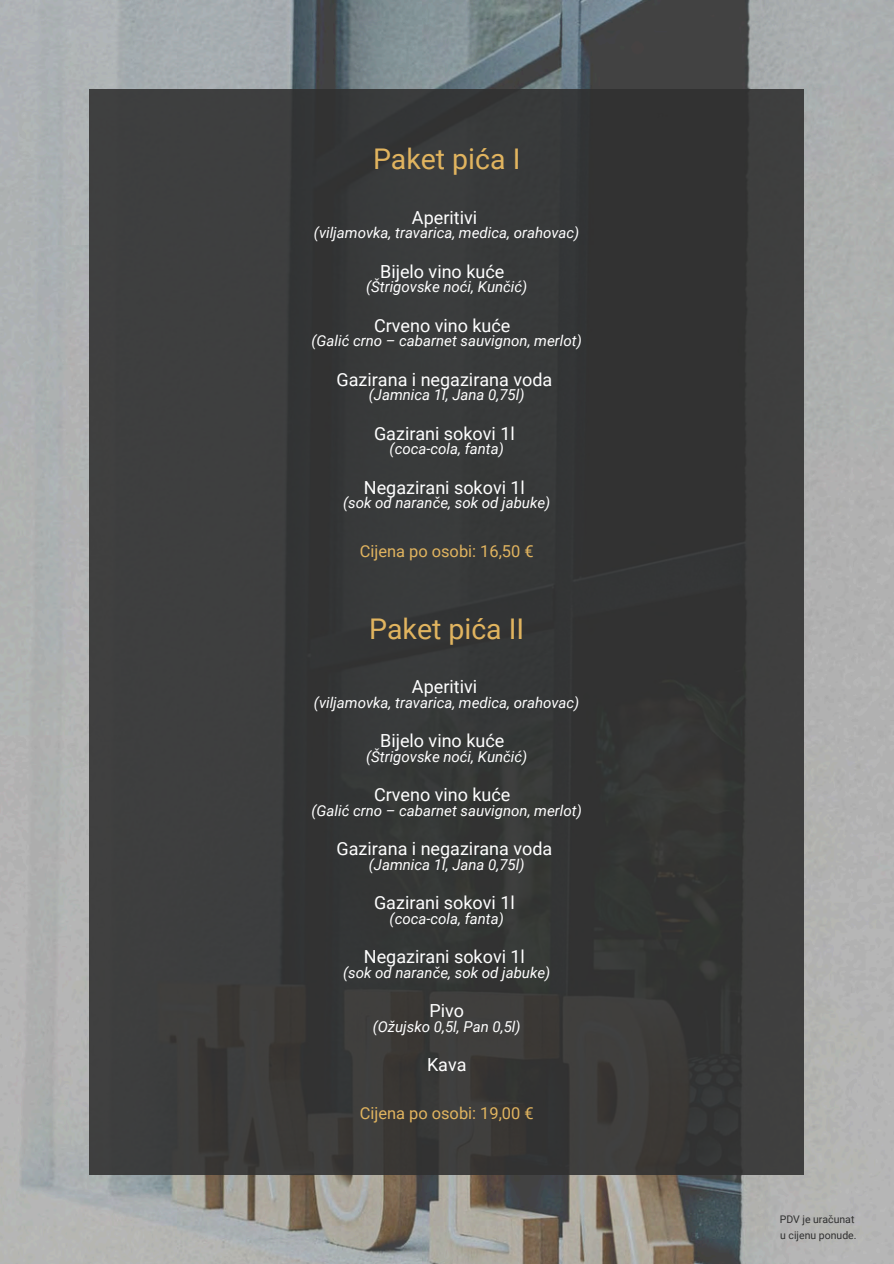
<style>
.page{position:relative;width:894px;height:1264px;background:#fff}
.page>*{position:absolute;margin:0;border:0;box-sizing:border-box;transform-origin:0 0}
.t1{font:28.5px "Roboto";color:#e1b45f}
.t2{font:18px "Roboto";color:#fff}
.t3{font:16.5px "Roboto";color:#e1b45f}
.t4{font:italic 15px "Roboto";color:#fff}
.t5{font:10.5px "Roboto";color:#303030}
</style>
<div class="page">
<img style="left:0;top:0;width:893px;height:1263px">
<div style="left:89px;top:89px;width:715px;height:1085px;background:#393a3a"></div>
<h1 class="t1" style="left:373px;top:143px;width:149px">Paket pića I</h1>
<h2 class="t2" style="left:412px;top:207px;width:67px">Aperitivi</h2>
<h2 class="t4" style="left:314px;top:224px;width:267px">(viljamovka, travarica, medica, orahovac)</h2>
<h3 class="t2" style="left:380px;top:261px;width:126px">Bijelo vino kuće</h3>
<h3 class="t4" style="left:366px;top:278px;width:163px">(Štrigovske noći, Kunčić)</h3>
<h3 class="t2" style="left:374px;top:315px;width:138px">Crveno vino kuće</h3>
<h3 class="t4" style="left:311px;top:332px;width:272px">(Galić crno – cabarnet sauvignon, merlot)</h3>
<p class="t2" style="left:336px;top:369px;width:217px">Gazirana i negazirana voda</p>
<p class="t4" style="left:369px;top:386px;width:157px">(Jamnica 1l, Jana 0,75l)</p>
<h2 class="t2" style="left:374px;top:423px;width:142px">Gazirani sokovi 1l</h2>
<h2 class="t4" style="left:389px;top:440px;width:116px">(coca-cola, fanta)</h2>
<h1 class="t2" style="left:364px;top:477px;width:162px">Negazirani sokovi 1l</h1>
<h3 class="t4" style="left:343px;top:494px;width:209px">(sok od naranče, sok od jabuke)</h3>
<h3 class="t3" style="left:359px;top:542px;width:175px">Cijena po osobi: 16,50 €</h3>
<h3 class="t1" style="left:369px;top:612px;width:156px">Paket pića II</h3>
<h3 class="t2" style="left:412px;top:676px;width:67px">Aperitivi</h3>
<h3 class="t4" style="left:314px;top:694px;width:267px">(viljamovka, travarica, medica, orahovac)</h3>
<h3 class="t2" style="left:380px;top:730px;width:126px">Bijelo vino kuće</h3>
<h3 class="t4" style="left:366px;top:748px;width:163px">(Štrigovske noći, Kunčić)</h3>
<h2 class="t2" style="left:374px;top:784px;width:138px">Crveno vino kuće</h2>
<h2 class="t4" style="left:311px;top:802px;width:272px">(Galić crno – cabarnet sauvignon, merlot)</h2>
<h3 class="t2" style="left:336px;top:838px;width:217px">Gazirana i negazirana voda</h3>
<h3 class="t4" style="left:369px;top:856px;width:157px">(Jamnica 1l, Jana 0,75l)</h3>
<h3 class="t2" style="left:374px;top:892px;width:142px">Gazirani sokovi 1l</h3>
<h3 class="t4" style="left:389px;top:910px;width:116px">(coca-cola, fanta)</h3>
<h3 class="t2" style="left:364px;top:946px;width:162px">Negazirani sokovi 1l</h3>
<h3 class="t4" style="left:343px;top:964px;width:209px">(sok od naranče, sok od jabuke)</h3>
<p class="t2" style="left:429px;top:1000px;width:36px">Pivo</p>
<p class="t4" style="left:372px;top:1018px;width:149px">(Ožujsko 0,5l, Pan 0,5l)</p>
<h2 class="t2" style="left:427px;top:1054px;width:41px">Kava</h2>
<h3 class="t3" style="left:359px;top:1103px;width:175px">Cijena po osobi: 19,00 €</h3>
<p class="t5" style="left:779px;top:1212px;width:76px">PDV je uračunat</p>
<p class="t5" style="left:780px;top:1229px;width:78px">u cijenu ponude.</p>
</div>
